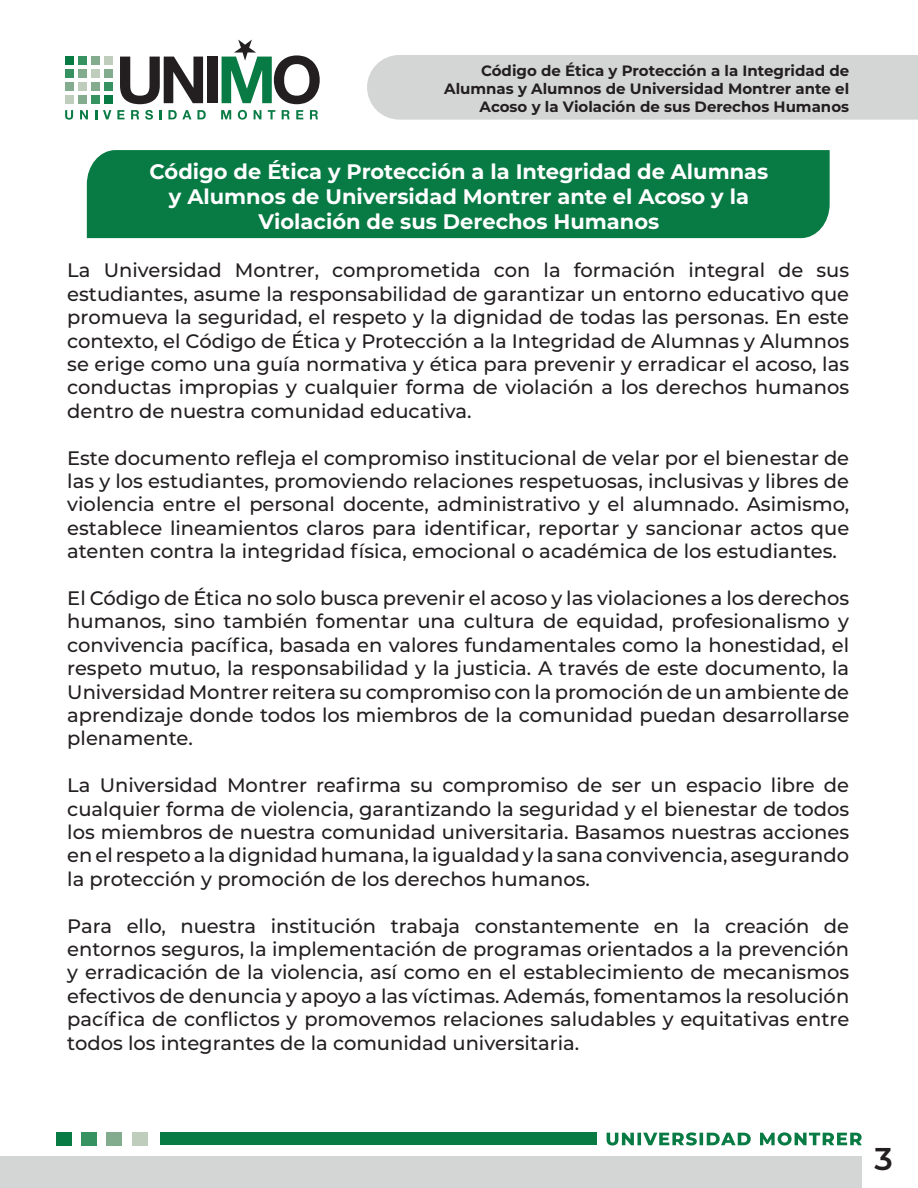
<style>
.page{position:relative;width:918px;height:1188px;background:#fff}
.page>*{position:absolute;margin:0;border:0;box-sizing:border-box;transform-origin:0 0}
.t1{font:600 31.5px "Montserrat";color:#231f20}
.t2{font:700 21px "Montserrat";color:#fff}
.t3{font:500 19.5px/23.4px "Montserrat";color:#231f20;text-align:justify}
.t4{font:700 15px/18px "Montserrat";color:#231f20;text-align:right}
</style>
<div class="page">
<div style="left:87px;top:150px;width:743px;height:88px;background:#087a44"></div>
<div style="left:367px;top:55px;width:551px;height:65px;background:#d4d6d5"></div>
<div style="left:160px;top:1132px;width:437px;height:13px;background:#087a44"></div>
<div style="left:56px;top:1132px;width:16px;height:14px;background:#087a44"></div>
<div style="left:81px;top:1132px;width:16px;height:14px;background:#379261"></div>
<div style="left:106px;top:1132px;width:16px;height:14px;background:#82ac8d"></div>
<div style="left:132px;top:1132px;width:16px;height:14px;background:#becdbc"></div>
<svg style="left:607px;top:1132px;width:255px;height:14px"></svg>
<div style="left:65px;top:56px;width:8px;height:9px;background:#087a44"></div>
<div style="left:78px;top:56px;width:8px;height:9px;background:#379261"></div>
<div style="left:91px;top:56px;width:8px;height:9px;background:#82ac8d"></div>
<div style="left:104px;top:56px;width:8px;height:9px;background:#becdbc"></div>
<div style="left:65px;top:70px;width:8px;height:8px;background:#379261"></div>
<div style="left:78px;top:70px;width:8px;height:8px;background:#82ac8d"></div>
<div style="left:91px;top:70px;width:8px;height:8px;background:#becdbc"></div>
<div style="left:104px;top:70px;width:8px;height:8px;background:#82ac8d"></div>
<div style="left:65px;top:83px;width:8px;height:8px;background:#82ac8d"></div>
<div style="left:78px;top:83px;width:8px;height:8px;background:#becdbc"></div>
<div style="left:91px;top:83px;width:8px;height:8px;background:#82ac8d"></div>
<div style="left:104px;top:83px;width:8px;height:8px;background:#379261"></div>
<div style="left:65px;top:96px;width:8px;height:8px;background:#becdbc"></div>
<div style="left:78px;top:96px;width:8px;height:8px;background:#82ac8d"></div>
<div style="left:91px;top:96px;width:8px;height:8px;background:#379261"></div>
<div style="left:104px;top:96px;width:8px;height:8px;background:#087a44"></div>
<svg style="left:120px;top:57px;width:83px;height:47px"></svg>
<div style="left:207px;top:57px;width:10px;height:46px;background:#231f20"></div>
<svg style="left:65px;top:110px;width:8px;height:10px"></svg>
<svg style="left:80px;top:110px;width:8px;height:9px"></svg>
<svg style="left:95px;top:110px;width:16px;height:9px"></svg>
<svg style="left:117px;top:110px;width:8px;height:9px"></svg>
<svg style="left:131px;top:110px;width:8px;height:9px"></svg>
<svg style="left:145px;top:110px;width:8px;height:10px"></svg>
<svg style="left:159px;top:110px;width:3px;height:9px"></svg>
<svg style="left:168px;top:110px;width:23px;height:9px"></svg>
<svg style="left:197px;top:110px;width:9px;height:9px"></svg>
<svg style="left:221px;top:110px;width:10px;height:9px"></svg>
<svg style="left:238px;top:110px;width:9px;height:10px"></svg>
<svg style="left:254px;top:110px;width:7px;height:9px"></svg>
<svg style="left:268px;top:110px;width:7px;height:9px"></svg>
<svg style="left:282px;top:110px;width:8px;height:9px"></svg>
<svg style="left:296px;top:110px;width:7px;height:9px"></svg>
<svg style="left:310px;top:110px;width:8px;height:9px"></svg>
<svg style="left:222px;top:40px;width:98px;height:64px"></svg>
<div style="left:0;top:1157px;width:862px;height:31px;background:#d4d6d5"></div>
<p class="t4" style="left:444px;top:61px;width:407px">Código de Ética y Protección a la Integridad de<br>Alumnas y Alumnos de Universidad Montrer ante el<br>Acoso y la Violación de sus Derechos Humanos</p>
<p class="t2" style="left:150px;top:156px;width:620px">Código de Ética y Protección a la Integridad de Alumnas</p>
<p class="t2" style="left:169px;top:182px;width:582px">y Alumnos de Universidad Montrer ante el Acoso y la</p>
<p class="t2" style="left:259px;top:207px;width:402px">Violación de sus Derechos Humanos</p>
<p class="t3" style="left:67px;top:258px;width:784px">La Universidad Montrer, comprometida con la formación integral de sus estudiantes, asume la responsabilidad de garantizar un entorno educativo que promueva la seguridad, el respeto y la dignidad de todas las personas. En este contexto, el Código de Ética y Protección a la Integridad de Alumnas y Alumnos se erige como una guía normativa y ética para prevenir y erradicar el acoso, las conductas impropias y cualquier forma de violación a los derechos humanos dentro de nuestra comunidad educativa.</p>
<p class="t3" style="left:67px;top:445px;width:784px">Este documento refleja el compromiso institucional de velar por el bienestar de las y los estudiantes, promoviendo relaciones respetuosas, inclusivas y libres de violencia entre el personal docente, administrativo y el alumnado. Asimismo, establece lineamientos claros para identificar, reportar y sancionar actos que atenten contra la integridad física, emocional o académica de los estudiantes.</p>
<p class="t3" style="left:67px;top:586px;width:784px">El Código de Ética no solo busca prevenir el acoso y las violaciones a los derechos humanos, sino también fomentar una cultura de equidad, profesionalismo y convivencia pacífica, basada en valores fundamentales como la honestidad, el respeto mutuo, la responsabilidad y la justicia. A través de este documento, la Universidad Montrer reitera su compromiso con la promoción de un ambiente de aprendizaje donde todos los miembros de la comunidad puedan desarrollarse plenamente.</p>
<p class="t3" style="left:67px;top:773px;width:783px">La Universidad Montrer reafirma su compromiso de ser un espacio libre de cualquier forma de violencia, garantizando la seguridad y el bienestar de todos los miembros de nuestra comunidad universitaria. Basamos nuestras acciones en el respeto a la dignidad humana, la igualdad y la sana convivencia, asegurando la protección y promoción de los derechos humanos.</p>
<p class="t3" style="left:67px;top:913px;width:784px">Para ello, nuestra institución trabaja constantemente en la creación de entornos seguros, la implementación de programas orientados a la prevención y erradicación de la violencia, así como en el establecimiento de mecanismos efectivos de denuncia y apoyo a las víctimas. Además, fomentamos la resolución pacífica de conflictos y promovemos relaciones saludables y equitativas entre todos los integrantes de la comunidad universitaria.</p>
<h1 class="t1" style="left:875px;top:1136px;width:20px">3</h1>
</div>
